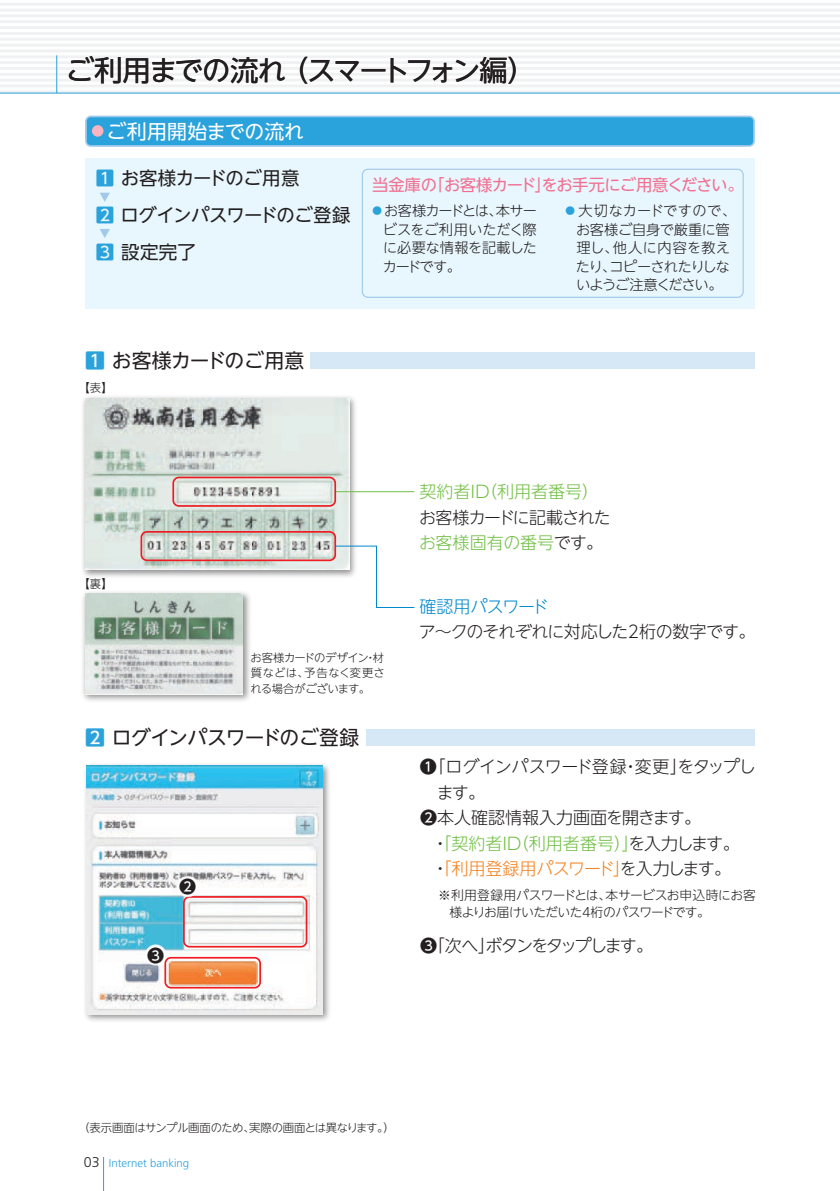
<style>
.page{position:relative;width:840px;height:1191px;background:#fff}
.page>*{position:absolute;margin:0;border:0;box-sizing:border-box;transform-origin:0 0}
.t1{font:28.4px "UD Shin Go NT Pro";letter-spacing:-.07em;color:#231f20}
.t2{font:19.8px "UD Shin Go NT Pro";letter-spacing:-.025em;color:#231f20}
.t3{font:19.8px "UD Shin Go NT Pro";letter-spacing:.005em;color:#fff}
.t4{font:18.4px/36.8px "UD Shin Go NT Pro";letter-spacing:-.02em;color:#231f20}
.t5{font:300 17px/25.6px "UD Shin Go NT Pro";letter-spacing:-.045em;color:#231f20}
.t6{font:300 17px "UD Shin Go NT Pro";color:#71bf44}
.t7{font:300 17px "UD Shin Go NT Pro";letter-spacing:-.05em;color:#f58220}
.t8{font:300 17px "UD Shin Go NT Pro";color:#231f20}
.t9{font:300 17px "UD Shin Go NT Pro";letter-spacing:-.11em;color:#231f20}
.t10{font:300 17px "UD Shin Go NT Pro";letter-spacing:-.04em;color:#0089cf}
.t11{font:500 17px "UD Shin Go NT Pro";color:#231f20}
.t12{font:16.2px "UD Shin Go NT Pro";letter-spacing:-.035em;color:#f17091}
.t13{font:300 14.2px/18.4px "UD Shin Go NT Pro";letter-spacing:-.025em;color:#231f20;text-align:justify}
.t14{font:300 12.8px/17px "UD Shin Go NT Pro";letter-spacing:-.04em;color:#231f20}
.t15{font:300 11.4px/15.6px "UD Shin Go NT Pro";letter-spacing:-.03em;color:#231f20;text-align:justify}
.t16{font:300 11.4px "Frutiger LT Std";color:#2aa2db}
.s1{font-weight:500;color:#2aa2db}
.s2{color:#2aa2db}
.s3{color:#71bf44}
.s4{font-weight:500}
.s5{color:#231f20}
.s6{font-size:14.2px;color:#231f20}
</style>
<div class="page">
<hr style="left:0;top:3px;width:839px;height:3px;background:#f0f1f2">
<hr style="left:0;top:9px;width:839px;height:3px;background:#f0f1f2">
<hr style="left:0;top:15px;width:839px;height:2px;background:#f0f1f2">
<hr style="left:0;top:20px;width:839px;height:3px;background:#f0f1f2">
<hr style="left:0;top:26px;width:839px;height:3px;background:#f0f1f2">
<hr style="left:0;top:32px;width:839px;height:3px;background:#f0f1f2">
<hr style="left:0;top:38px;width:839px;height:3px;background:#f0f1f2">
<hr style="left:0;top:44px;width:839px;height:3px;background:#f0f1f2">
<hr style="left:0;top:50px;width:839px;height:2px;background:#f0f1f2">
<hr style="left:0;top:55px;width:839px;height:3px;background:#f0f1f2">
<hr style="left:0;top:61px;width:839px;height:3px;background:#f0f1f2">
<hr style="left:0;top:67px;width:839px;height:3px;background:#f0f1f2">
<hr style="left:0;top:73px;width:839px;height:3px;background:#f0f1f2">
<hr style="left:0;top:79px;width:839px;height:3px;background:#f0f1f2">
<hr style="left:0;top:85px;width:839px;height:2px;background:#f0f1f2">
<hr style="left:0;top:90px;width:839px;height:3px;background:#f0f1f2">
<hr style="left:0;top:93px;width:839px;height:1px;background:#2aa2db">
<hr style="left:56px;top:55px;width:1px;height:38px;background:#2aa2db">
<div style="left:85px;top:158px;width:669px;height:151px;background:#e8f6fd"></div>
<svg style="left:85px;top:116px;width:669px;height:31px;background:#37a6dc"></svg>
<div style="left:92px;top:125px;width:11px;height:12px;background:#f8b5c1;border-radius:50%"></div>
<svg style="left:100px;top:193px;width:10px;height:9px"></svg>
<svg style="left:100px;top:229px;width:10px;height:9px"></svg>
<div style="left:310px;top:352px;width:444px;height:17px;background:#d6e8f6"></div>
<div style="left:366px;top:729px;width:388px;height:16px;background:#d6e8f6"></div>
<img style="left:82px;top:396px;width:278px;height:181px">
<img style="left:85px;top:398px;width:264px;height:171px">
<img style="left:82px;top:592px;width:168px;height:109px">
<img style="left:85px;top:593px;width:157px;height:101px">
<img style="left:85px;top:764px;width:245px;height:257px">
<img style="left:86px;top:765px;width:236px;height:249px">
<hr style="left:335px;top:491px;width:79px;height:1px;background:#71bf44">
<div style="left:172px;top:476px;width:164px;height:31px;border:2px solid #ee1d23;border-radius:6px"></div>
<svg style="left:334px;top:545px;width:81px;height:63px"></svg>
<div style="left:140px;top:531px;width:196px;height:30px;border:2px solid #ee1d23;border-radius:6px"></div>
<div style="left:164px;top:957px;width:97px;height:31px;border:2px solid #ee1d23;border-radius:6px"></div>
<div style="left:183px;top:896px;width:124px;height:51px;border:2px solid #ee1d23;border-radius:6px"></div>
<svg style="left:176px;top:875px;width:23px;height:25px"></svg>
<svg style="left:144px;top:943px;width:23px;height:25px"></svg>
<div style="left:361px;top:169px;width:382px;height:129px;border:1px solid #a0c9eb;border-radius:6px"></div>
<hr style="left:103px;top:1157px;width:1px;height:34px;background:#2aa2db">
<h1 class="t1" style="left:66px;top:47px;width:471px">ご利用までの流れ （スマートフォン編）</h1>
<h2 class="t3" style="left:106px;top:115px;width:199px">ご利用開始までの流れ</h2>
<p class="t4" style="left:96px;top:159px;width:256px"><span class="s1">1</span> お客様カードのご用意<br><span class="s1">2</span> ログインパスワードのご登録<br><span class="s1">3</span> 設定完了</p>
<p class="t12" style="left:372px;top:172px;width:373px">当金庫の「お客様カード」をお手元にご用意ください。</p>
<p class="t13" style="left:382px;top:201px;width:156px;text-indent:-12px"><span class="s2">●</span>お客様カードとは、本サービスをご利用いただく際に必要な情報を記載したカードです。</p>
<p class="t13" style="left:563px;top:201px;width:175px;text-align:center"><span class="s2">●</span>大切なカードですので、お客様ご自身で厳重に管<br>理し、他人に内容を教え<br>たり、コピーされたりしな<br>いようご注意ください。</p>
<h2 class="t2" style="left:85px;top:344px;width:221px"><span class="s1">1</span> お客様カードのご用意</h2>
<p class="t15" style="left:78px;top:380px;width:36px">【表】</p>
<p class="t15" style="left:78px;top:575px;width:36px">【裏】</p>
<p class="t6" style="left:419px;top:478px;width:181px">契約者ID（利用者番号）</p>
<p class="t5" style="left:419px;top:504px;width:193px">お客様カードに記載された<span class="s3">お客様固有の番号</span>です。</p>
<p class="t10" style="left:419px;top:592px;width:131px">確認用パスワード</p>
<p class="t5" style="left:418px;top:618px;width:338px">ア～クのそれぞれに対応した2桁の数字です。</p>
<p class="t15" style="left:250px;top:649px;width:136px">お客様カードのデザイン・材質などは、予告なく変更される場合がございます。</p>
<h2 class="t2" style="left:85px;top:721px;width:275px"><span class="s1">2</span> ログインパスワードのご登録</h2>
<p class="t11" style="left:179px;top:872px;width:19px">❷</p>
<p class="t11" style="left:147px;top:941px;width:19px">❸</p>
<p class="t5" style="left:420px;top:753px;width:337px"><span class="s4">❶</span>「ログインパスワード登録・変更」をタップし</p>
<p class="t5" style="left:436px;top:778px;width:50px">ます。</p>
<p class="t8" style="left:420px;top:804px;width:282px"><span class="s4">❷</span>本人確認情報入力画面を開きます。</p>
<p class="t6" style="left:420px;top:829px;width:321px"><span class="s5">　・</span>「契約者ID（利用者番号）」<span class="s5">を入力します。</span></p>
<p class="t7" style="left:420px;top:855px;width:312px"><span class="s5">　・</span>「利用登録用パスワード」<span class="s5">を入力します。</span></p>
<p class="t14" style="left:449px;top:886px;width:307px;text-indent:-11px">※利用登録用パスワードとは、本サービスお申込時にお客様よりお届けいただいた4桁のパスワードです。</p>
<p class="t9" style="left:420px;top:931px;width:235px"><span class="s4">❸</span>「次へ」ボタンをタップします。</p>
<p class="t15" style="left:78px;top:1119px;width:318px">（表示画面はサンプル画面のため、実際の画面とは異なります。）</p>
<p class="t16" style="left:84px;top:1156px;width:107px"><span class="s6">03</span> Internet banking</p>
</div>
